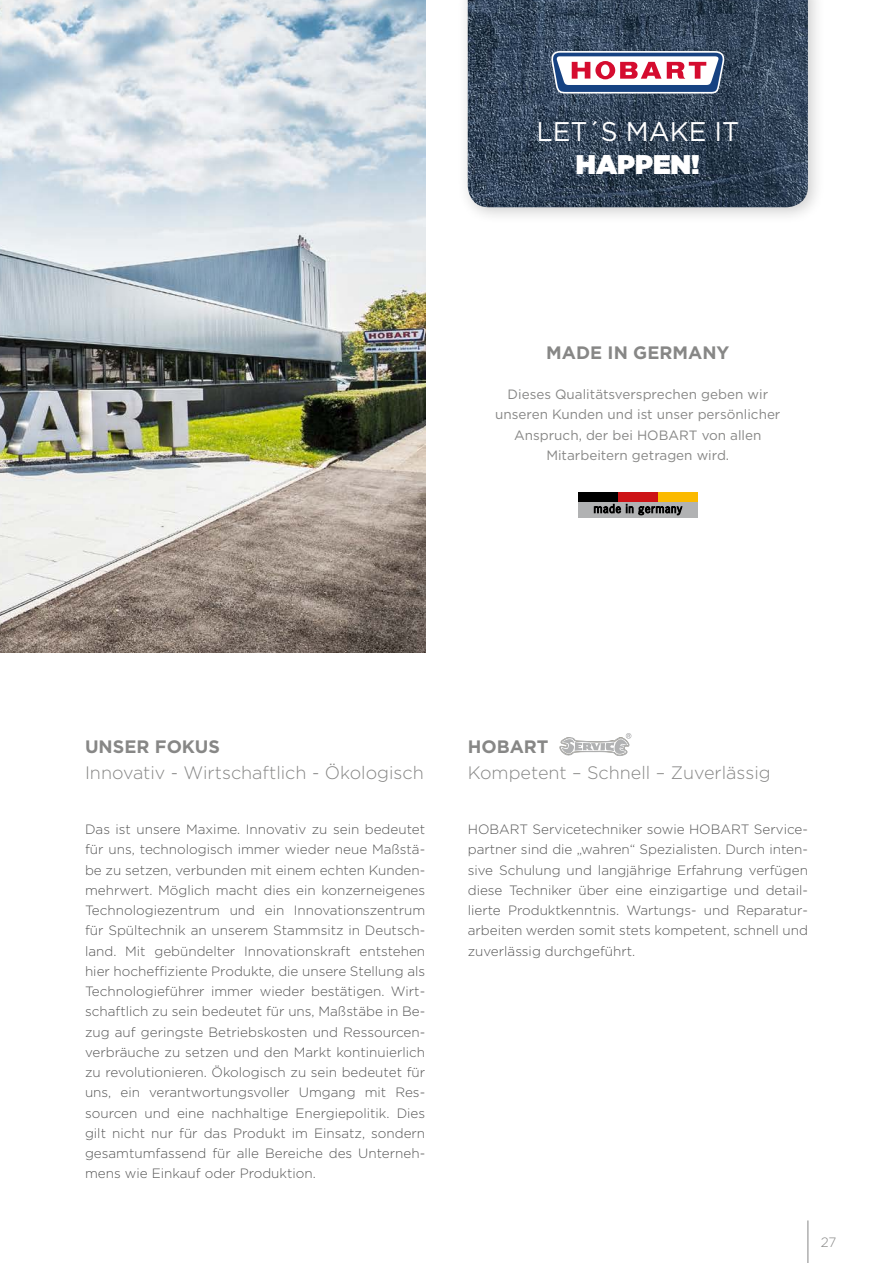
<style>
.page{position:relative;width:893px;height:1263px;background:#fff}
.page>*{position:absolute;margin:0;border:0;box-sizing:border-box;transform-origin:0 0}
.t1{font:27px "Gotham";color:#fff}
.t2{font:900 27px "Gotham";color:#fff}
.t3{font:300 18px "Gotham";color:#878786}
.t4{font:700 18px "Gotham";color:#878786}
.t5{font:300 13.5px/20.2px "Gotham";color:#565656;text-align:justify}
.t6{font:13.5px/20.2px "Gotham";color:#878786;text-align:center}
.t7{font:300 13.5px "Gotham";color:#878786}
</style>
<div class="page">
<hr style="left:807px;top:1220px;width:1px;height:43px;background:#878786">
<img style="left:0;top:0;width:425px;height:652px">
<svg style="left:559px;top:733px;width:72px;height:23px"></svg>
<div style="left:456px;top:0;width:369px;height:224px;background:#000;opacity:.2"></div>
<img style="left:468px;top:0;width:340px;height:207px">
<svg style="left:551px;top:51px;width:173px;height:43px"></svg>
<div style="left:578px;top:501px;width:119px;height:17px;background:#b1b2b3"></div>
<div style="left:658px;top:492px;width:39px;height:9px;background:#fbba00"></div>
<div style="left:578px;top:492px;width:40px;height:9px;background:#000"></div>
<div style="left:618px;top:492px;width:40px;height:9px;background:#cd1316"></div>
<svg style="left:594px;top:504px;width:88px;height:11px"></svg>
<h1 class="t1" style="left:536px;top:115px;width:204px">LET´S MAKE IT</h1>
<h1 class="t2" style="left:576px;top:145px;width:61px">HAPPEN</h1>
<h1 class="t2" style="left:691px;top:145px;width:10px">!</h1>
<h2 class="t4" style="left:546px;top:340px;width:185px">MADE IN GERMANY</h2>
<p class="t6" style="left:495px;top:384px;width:287px">Dieses Qualitätsversprechen geben wir unseren Kunden und ist unser persönlicher Anspruch, der bei HOBART von allen Mitarbeitern getragen wird.</p>
<h2 class="t4" style="left:85px;top:735px;width:136px">UNSER FOKUS</h2>
<h2 class="t3" style="left:85px;top:761px;width:340px">Innovativ - Wirtschaftlich - Ökologisch</h2>
<p class="t5" style="left:85px;top:819px;width:342px">Das ist unsere Maxime. Innovativ zu sein bedeutet für uns, technologisch immer wieder neue Maßstä&shy;be zu setzen, verbunden mit einem echten Kunden&shy;mehrwert. Möglich macht dies ein konzerneigenes Technologiezentrum und ein Innovationszentrum für Spültechnik an unserem Stammsitz in Deutsch&shy;land. Mit gebündelter Innovationskraft entstehen hier hocheffiziente Produkte, die unsere Stellung als Technologieführer immer wieder bestätigen. Wirt&shy;schaftlich zu sein bedeutet für uns, Maßstäbe in Be&shy;zug auf geringste Betriebskosten und Ressourcen&shy;verbräuche zu setzen und den Markt kontinuierlich zu revolutionieren. Ökologisch zu sein bedeutet für uns, ein verantwortungsvoller Umgang mit Res&shy;sourcen und eine nachhaltige Energiepolitik. Dies gilt nicht nur für das Produkt im Einsatz, sondern gesamtumfassend für alle Bereiche des Unterneh&shy;mens wie Einkauf oder Produktion.</p>
<h2 class="t4" style="left:468px;top:735px;width:82px">HOBART</h2>
<h2 class="t3" style="left:468px;top:761px;width:304px">Kompetent – Schnell – Zuverlässig</h2>
<p class="t5" style="left:468px;top:819px;width:342px;text-align:left">HOBART Servicetechniker sowie HOBART Service&shy;partner sind die „wahren“ Spezialisten. Durch inten&shy;sive Schulung und langjährige Erfahrung verfügen diese Techniker über eine einzigartige und detail&shy;lierte Produktkenntnis. Wartungs- und Reparatur&shy;arbeiten werden somit stets kompetent, schnell und zuverlässig durchgeführt.</p>
<p class="t7" style="left:821px;top:1234px;width:17px">27</p>
</div>
